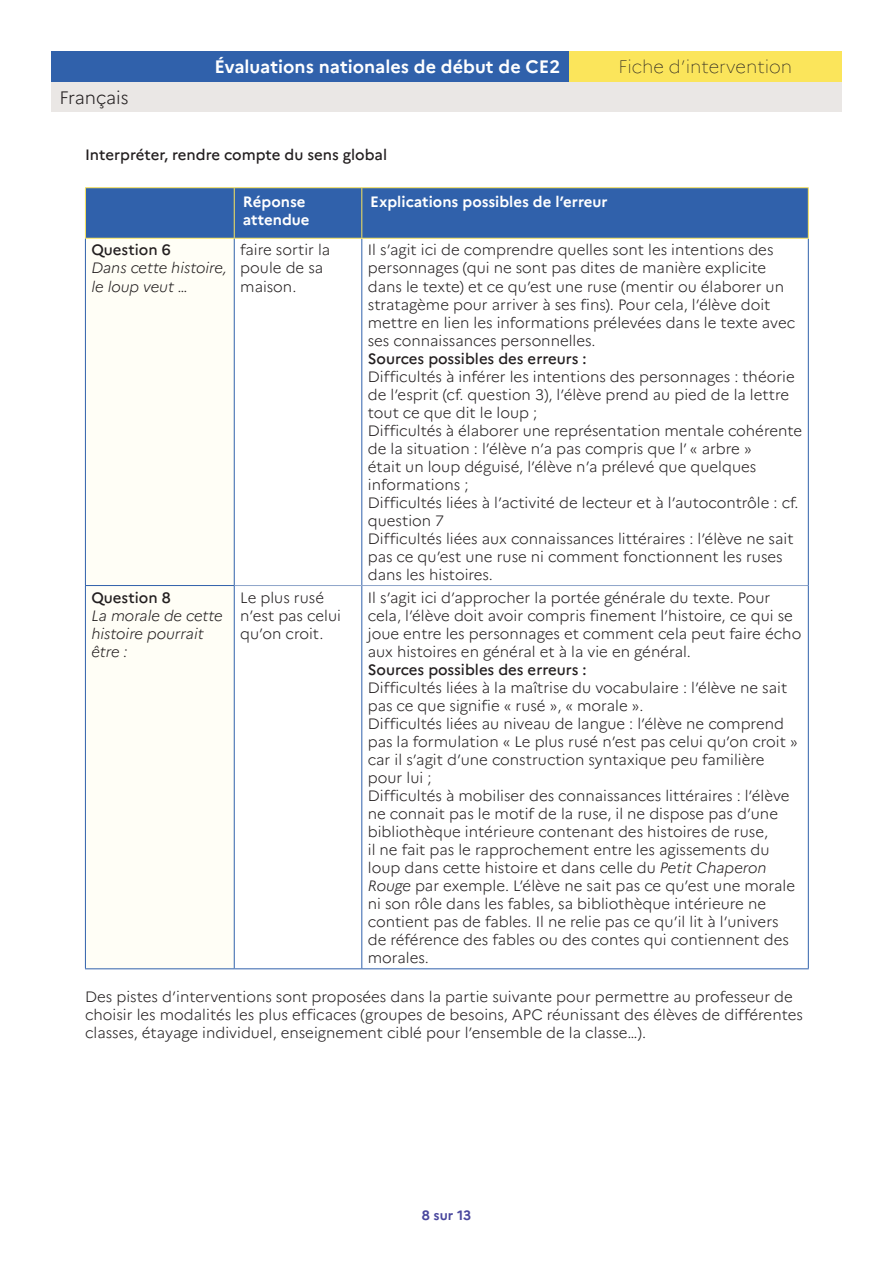
<style>
.page{position:relative;width:893px;height:1263px;background:#fff}
.page>*{position:absolute;margin:0;border:0;box-sizing:border-box;transform-origin:0 0}
.t1{font:700 18px "Marianne";color:#fff}
.t2{font:100 18px "Marianne";color:#231f20}
.t3{font:300 18px "Marianne";color:#231f20}
.Corps{font:300 15px/18px "Marianne";color:#231f20}
.Texte_courant{font:300 15px/18px "Marianne";color:#231f20}
.Corps-2{font:500 15px "Marianne";color:#231f20}
.Corps-3{font:italic 300 15px/18px "Marianne";color:#231f20}
.Entête_L1{font:700 15px/18px "Marianne";color:#fff}
.Texte_courant-2{font:500 15px "Marianne";color:#231f20}
.t4{font:700 13.5px "Marianne";color:#4a489e}
.s1{font-style:italic}
</style>
<div class="page">
<div style="left:51px;top:82px;width:791px;height:30px;background:#eae7e5"></div>
<div style="left:569px;top:51px;width:273px;height:31px;background:#fbe55b"></div>
<div style="left:51px;top:51px;width:518px;height:31px;background:#3061ab"></div>
<div style="left:86px;top:188px;width:722px;height:50px;background:#3061ab"></div>
<div style="left:86px;top:239px;width:148px;height:729px;background:#fffef6"></div>
<hr style="left:234px;top:188px;width:1px;height:50px;background:#fbe55b">
<hr style="left:361px;top:188px;width:1px;height:50px;background:#fbe55b">
<hr style="left:361px;top:239px;width:1px;height:346px;background:#3061ab">
<hr style="left:85px;top:585px;width:150px;height:1px;background:#3061ab">
<hr style="left:361px;top:586px;width:1px;height:382px;background:#3061ab">
<hr style="left:235px;top:585px;width:127px;height:1px;background:#8ea4ca">
<hr style="left:362px;top:585px;width:446px;height:1px;background:#8ea4ca">
<hr style="left:808px;top:239px;width:1px;height:346px;background:#3061ab">
<hr style="left:808px;top:585px;width:1px;height:383px;background:#3061ab">
<hr style="left:234px;top:968px;width:128px;height:1px;background:#3061ab">
<hr style="left:362px;top:968px;width:447px;height:1px;background:#3061ab">
<hr style="left:85px;top:187px;width:149px;height:1px;background:#fbe55b">
<hr style="left:85px;top:188px;width:1px;height:50px;background:#fbe55b">
<hr style="left:234px;top:187px;width:128px;height:1px;background:#fbe55b">
<hr style="left:362px;top:187px;width:447px;height:1px;background:#fbe55b">
<hr style="left:808px;top:188px;width:1px;height:50px;background:#fbe55b">
<hr style="left:85px;top:238px;width:149px;height:1px;background:#fbe55b">
<hr style="left:234px;top:238px;width:128px;height:1px;background:#fbe55b">
<hr style="left:362px;top:238px;width:447px;height:1px;background:#fbe55b">
<hr style="left:85px;top:239px;width:1px;height:346px;background:#3061ab">
<hr style="left:234px;top:239px;width:1px;height:346px;background:#3061ab">
<hr style="left:85px;top:586px;width:1px;height:382px;background:#3061ab">
<hr style="left:234px;top:586px;width:1px;height:382px;background:#3061ab">
<hr style="left:85px;top:968px;width:149px;height:1px;background:#3061ab">
<p class="t3" style="left:60px;top:86px;width:71px">Français</p>
<p class="t1" style="left:215px;top:56px;width:347px">Évaluations nationales de début de CE2</p>
<p class="t2" style="left:618px;top:56px;width:175px">Fiche d’intervention</p>
<p class="Texte_courant-2" style="left:85px;top:146px;width:303px">Interpréter, rendre compte du sens global</p>
<p class="Entête_L1" style="left:243px;top:193px;width:68px">Réponse attendue</p>
<p class="Entête_L1" style="left:370px;top:193px;width:239px">Explications possibles de l’erreur</p>
<p class="Corps-2" style="left:91px;top:241px;width:81px">Question 6</p>
<p class="Corps-3" style="left:91px;top:258px;width:137px">Dans cette histoire, le loup veut …</p>
<p class="Corps" style="left:240px;top:241px;width:92px">faire sortir la poule de sa maison.</p>
<p class="Corps" style="left:368px;top:241px;width:429px">Il s’agit ici de comprendre quelles sont les intentions des personnages (qui ne sont pas dites de manière explicite dans le texte) et ce qu’est une ruse (mentir ou élaborer un stratagème pour arriver à ses fins). Pour cela, l’élève doit mettre en lien les informations prélevées dans le texte avec ses connaissances personnelles.</p>
<p class="Corps-2" style="left:368px;top:349px;width:220px">Sources possibles des erreurs :</p>
<p class="Corps" style="left:368px;top:367px;width:429px">Difficultés à inférer les intentions des personnages : théorie de l’esprit (cf. question 3), l’élève prend au pied de la lettre tout ce que dit le loup ;</p>
<p class="Corps" style="left:368px;top:421px;width:436px">Difficultés à élaborer une représentation mentale cohérente de la situation : l’élève n’a pas compris que l’ « arbre »<br>était un loup déguisé, l’élève n’a prélevé que quelques informations ;</p>
<p class="Corps" style="left:368px;top:493px;width:432px">Difficultés liées à l’activité de lecteur et à l’autocontrôle : cf. question 7</p>
<p class="Corps" style="left:368px;top:529px;width:427px">Difficultés liées aux connaissances littéraires : l’élève ne sait pas ce qu’est une ruse ni comment fonctionnent les ruses dans les histoires.</p>
<p class="Corps-2" style="left:91px;top:588px;width:81px">Question 8</p>
<p class="Corps-3" style="left:91px;top:605px;width:133px">La morale de cette histoire pourrait être :</p>
<p class="Corps" style="left:240px;top:588px;width:102px">Le plus rusé n’est pas celui qu’on croit.</p>
<p class="Corps" style="left:368px;top:588px;width:435px">Il s’agit ici d’approcher la portée générale du texte. Pour cela, l’élève doit avoir compris finement l’histoire, ce qui se joue entre les personnages et comment cela peut faire écho aux histoires en général et à la vie en général.</p>
<p class="Corps-2" style="left:368px;top:660px;width:220px">Sources possibles des erreurs :</p>
<p class="Corps" style="left:368px;top:678px;width:421px">Difficultés liées à la maîtrise du vocabulaire : l’élève ne sait pas ce que signifie « rusé », « morale ».</p>
<p class="Corps" style="left:368px;top:714px;width:431px">Difficultés liées au niveau de langue : l’élève ne comprend pas la formulation « Le plus rusé n’est pas celui qu’on croit » car il s’agit d’une construction syntaxique peu familière pour lui ;</p>
<p class="Corps" style="left:368px;top:786px;width:429px">Difficultés à mobiliser des connaissances littéraires : l’élève ne connait pas le motif de la ruse, il ne dispose pas d’une bibliothèque intérieure contenant des histoires de ruse,<br>il ne fait pas le rapprochement entre les agissements du loup dans cette histoire et dans celle du <span class="s1">Petit Chaperon Rouge</span> par exemple. L’élève ne sait pas ce qu’est une morale ni son rôle dans les fables, sa bibliothèque intérieure ne contient pas de fables. Il ne relie pas ce qu’il lit à l’univers de référence des fables ou des contes qui contiennent des morales.</p>
<p class="Texte_courant" style="left:85px;top:988px;width:719px">Des pistes d’interventions sont proposées dans la partie suivante pour permettre au professeur de choisir les modalités les plus efficaces (groupes de besoins, APC réunissant des élèves de différentes classes, étayage individuel, enseignement ciblé pour l’ensemble de la classe…).</p>
<p class="t4" style="left:422px;top:1207px;width:51px">8 sur 13</p>
</div>
